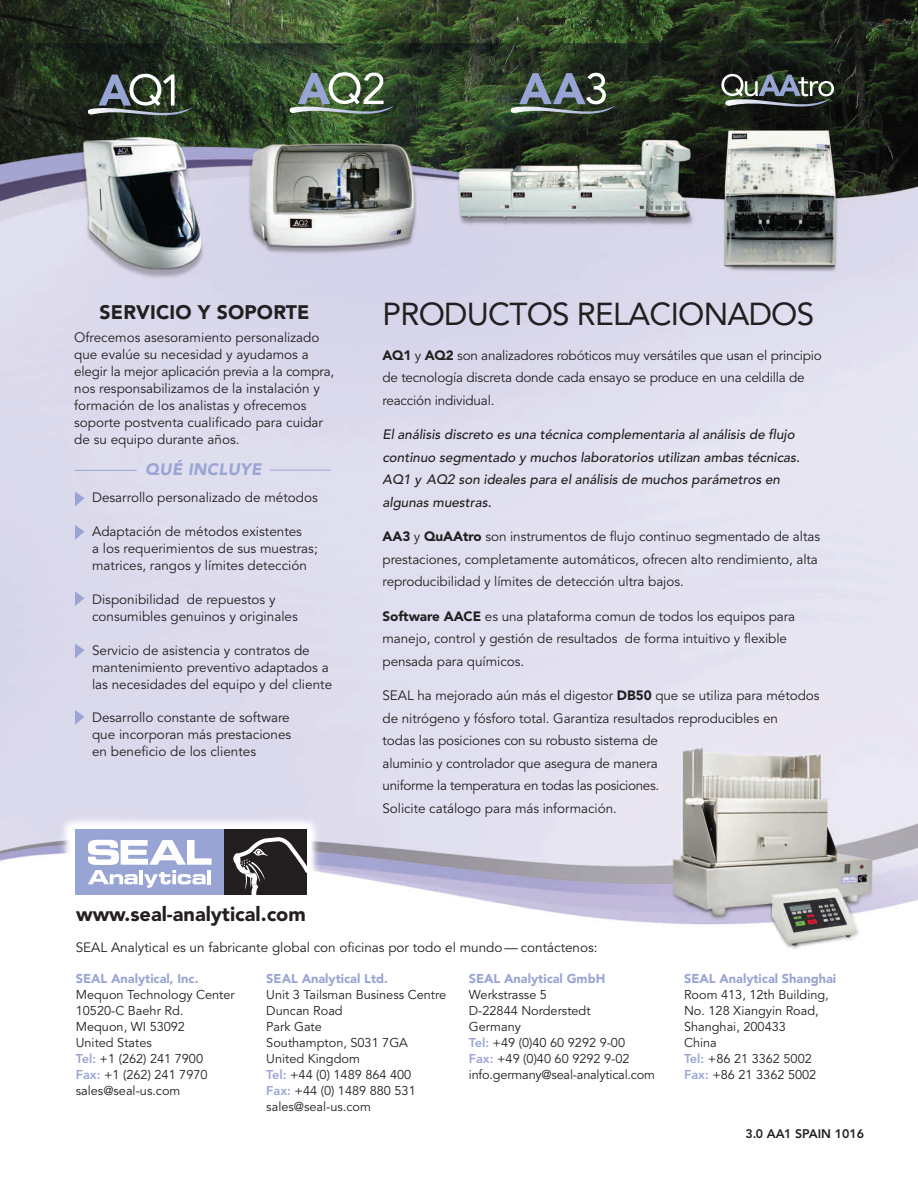
<style>
.page{position:relative;width:918px;height:1188px;background:#fff}
.page>*{position:absolute;margin:0;border:0;box-sizing:border-box;transform-origin:0 0}
.t1{font:31.5px "Avenir";letter-spacing:-.025em;color:#231f20}
.t2{font:900 19.95px "Avenir";color:#231f20}
.t3{font:900 19.5px "Avenir";letter-spacing:.01em;color:#231f20}
.t4{font:italic 900 16.5px "Avenir";letter-spacing:.02em;color:#9ba5d3}
.t5{font:13.5px/17px "Avenir";letter-spacing:-.005em;color:#231f20}
.t6{font:italic 500 13.5px/22.5px "Avenir";color:#231f20}
.t7{font:12.75px/15.9px "Avenir";color:#231f20}
.t8{font:900 12.75px "Avenir";color:#9ba5d3}
.t9{font:800 12.3px "Avenir";color:#231f20}
.s1{font-weight:900}
.s2{font-weight:800;color:#9ba5d3}
</style>
<div class="page">
<img style="left:0;top:0;width:918px;height:950px">
<div style="left:76px;top:829px;width:151px;height:65px;background:#98a4d3"></div>
<svg style="left:88px;top:840px;width:124px;height:48px"></svg>
<hr style="left:208px;top:870px;width:3px;height:14px;background:#fff">
<div style="left:224px;top:829px;width:83px;height:65px;background:#231f20"></div>
<svg style="left:233px;top:837px;width:74px;height:57px"></svg>
<img style="left:89px;top:107px;width:104px;height:8px">
<svg style="left:99px;top:74px;width:76px;height:32px"></svg>
<img style="left:291px;top:105px;width:103px;height:9px">
<svg style="left:298px;top:72px;width:86px;height:32px"></svg>
<img style="left:512px;top:105px;width:103px;height:9px">
<svg style="left:519px;top:73px;width:87px;height:31px;background:#616f70"></svg>
<svg style="left:721px;top:74px;width:113px;height:33px;background:#57605d"></svg>
<svg style="left:75px;top:492px;width:9px;height:14px"></svg>
<svg style="left:75px;top:525px;width:9px;height:15px"></svg>
<svg style="left:75px;top:591px;width:9px;height:15px"></svg>
<svg style="left:75px;top:643px;width:9px;height:15px"></svg>
<svg style="left:75px;top:710px;width:9px;height:15px"></svg>
<hr style="left:75px;top:470px;width:62px;height:1px;background:#9ba5d3">
<hr style="left:270px;top:470px;width:61px;height:1px;background:#9ba5d3">
<h3 class="t3" style="left:99px;top:305px;width:212px">SERVICIO Y SOPORTE</h3>
<p class="t5" style="left:74px;top:330px;width:262px">Ofrecemos asesoramiento personalizado que evalúe su necesidad y ayudamos a elegir la mejor aplicación previa a la compra, nos responsabilizamos de la instalación y formación de los analistas y ofrecemos soporte postventa cualificado para cuidar de su equipo durante años.</p>
<p class="t4" style="left:145px;top:463px;width:118px">QUÉ INCLUYE</p>
<p class="t5" style="left:92px;top:490px;width:227px">Desarrollo personalizado de métodos</p>
<p class="t5" style="left:92px;top:524px;width:227px">Adaptación de métodos existentes<br>a los requerimientos de sus muestras; matrices, rangos y límites detección</p>
<p class="t5" style="left:92px;top:592px;width:207px">Disponibilidad de repuestos y consumibles genuinos y originales</p>
<p class="t5" style="left:92px;top:643px;width:242px">Servicio de asistencia y contratos de mantenimiento preventivo adaptados a las necesidades del equipo y del cliente</p>
<p class="t5" style="left:92px;top:710px;width:201px;text-align:justify">Desarrollo constante de software que incorporan más prestaciones en beneficio de los clientes</p>
<h2 class="t2" style="left:76px;top:906px;width:231px">www.seal-analytical.com</h2>
<h1 class="t1" style="left:383px;top:302px;width:433px">PRODUCTOS RELACIONADOS</h1>
<p class="t5" style="left:383px;top:345px;width:441px;line-height:22.5px"><span class="s1">AQ1</span> y <span class="s1">AQ2</span> son analizadores robóticos muy versátiles que usan el principio de tecnología discreta donde cada ensayo se produce en una celdilla de reacción individual.</p>
<p class="t6" style="left:383px;top:425px;width:419px">El análisis discreto es una técnica complementaria al análisis de flujo continuo segmentado y muchos laboratorios utilizan ambas técnicas.<br>AQ1 y AQ2 son ideales para el análisis de muchos parámetros en algunas muestras.</p>
<p class="t5" style="left:383px;top:527px;width:439px;line-height:22.5px"><span class="s1">AA3</span> y <span class="s1">QuAAtro</span> son instrumentos de flujo continuo segmentado de altas prestaciones, completamente automáticos, ofrecen alto rendimiento, alta reproducibilidad y límites de detección ultra bajos.</p>
<p class="t5" style="left:383px;top:606px;width:414px;line-height:22.5px"><span class="s1">Software AACE</span> es una plataforma comun de todos los equipos para manejo, control y gestión de resultados de forma intuitivo y flexible pensada para químicos.</p>
<p class="t5" style="left:383px;top:686px;width:439px;line-height:22.5px">SEAL ha mejorado aún más el digestor <span class="s1">DB50</span> que se utiliza para métodos de nitrógeno y fósforo total. Garantiza resultados reproducibles en<br>todas las posiciones con su robusto sistema de<br>aluminio y controlador que asegura de manera<br>uniforme la temperatura en todas las posiciones.<br>Solicite catálogo para más información.</p>
<p class="t5" style="left:76px;top:940px;width:523px">SEAL Analytical es un fabricante global con oficinas por todo el mundo— contáctenos:</p>
<p class="t8" style="left:76px;top:974px;width:124px">SEAL Analytical, Inc.</p>
<p class="t7" style="left:76px;top:988px;width:160px">Mequon Technology Center<br>10520-C Baehr Rd.<br>Mequon, WI 53092<br>United States<br><span class="s2">Tel:</span> +1 (262) 241 7900<br><span class="s2">Fax:</span> +1 (262) 241 7970 sales@seal-us.com</p>
<p class="t8" style="left:266px;top:974px;width:123px">SEAL Analytical Ltd.</p>
<p class="t7" style="left:266px;top:988px;width:181px">Unit 3 Tailsman Business Centre<br>Duncan Road<br>Park Gate<br>Southampton, S031 7GA<br>United Kingdom<br><span class="s2">Tel:</span> +44 (0) 1489 864 400<br><span class="s2">Fax:</span> +44 (0) 1489 880 531 sales@seal-us.com</p>
<p class="t8" style="left:469px;top:974px;width:138px">SEAL Analytical GmbH</p>
<p class="t7" style="left:469px;top:988px;width:188px">Werkstrasse 5<br>D-22844 Norderstedt<br>Germany<br><span class="s2">Tel:</span> +49 (0)40 60 9292 9-00<br><span class="s2">Fax:</span> +49 (0)40 60 9292 9-02 info.germany@seal-analytical.com</p>
<p class="t8" style="left:684px;top:974px;width:154px">SEAL Analytical Shanghai</p>
<p class="t7" style="left:684px;top:988px;width:146px">Room 413, 12th Building,<br>No. 128 Xiangyin Road,<br>Shanghai, 200433<br>China<br><span class="s2">Tel:</span> +86 21 3362 5002<br><span class="s2">Fax:</span> +86 21 3362 5002</p>
<p class="t9" style="left:746px;top:1129px;width:120px">3.0 AA1 SPAIN 1016</p>
</div>
